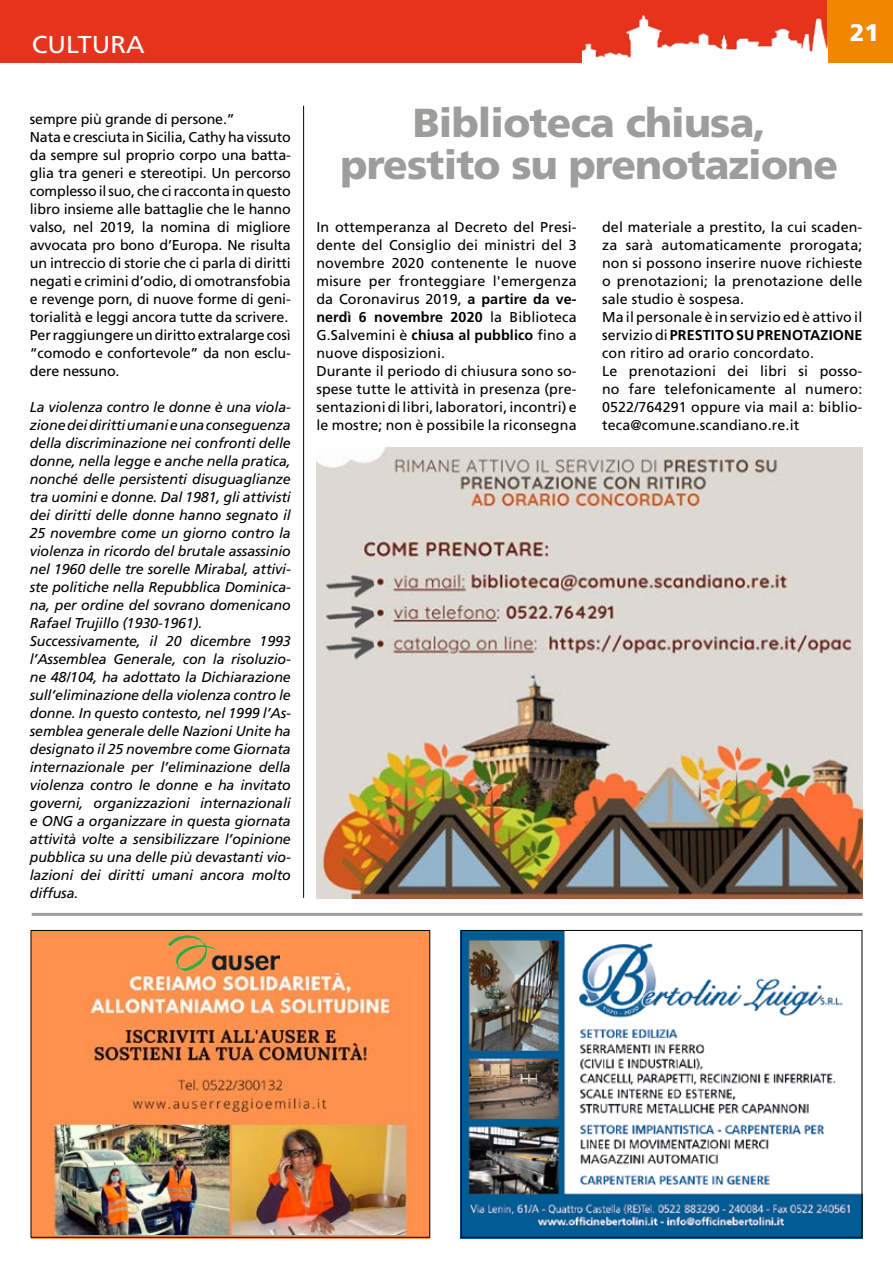
<style>
.page{position:relative;width:893px;height:1263px;background:#fff}
.page>*{position:absolute;margin:0;border:0;box-sizing:border-box;transform-origin:0 0}
.t1{font:900 40.5px/42px "Frutiger";letter-spacing:-.02em;color:#9d9d9c;text-align:center}
.t2{font:24.45px "Frutiger";color:#fff;scale:1.06 1}
.t3{font:900 24px "Frutiger";color:#fff}
.t4{font:italic 14.25px/18px "Frutiger";letter-spacing:-.01em;color:#000}
.t5{font:14.25px/18px "Frutiger";letter-spacing:.01em;color:#000}
.t6{font:14.25px/18px "Frutiger";letter-spacing:-.01em;color:#000}
.s1{font-weight:700}
</style>
<div class="page">
<div style="left:32px;top:930px;width:398px;height:309px;background:#ff914d"></div>
<img style="left:51px;top:974px;width:359px;height:261px">
<img style="left:167px;top:934px;width:113px;height:36px">
<img style="left:461px;top:932px;width:401px;height:306px">
<div style="left:461px;top:930px;width:401px;height:307px;border:1px solid #000"></div>
<div style="left:0;top:0;width:893px;height:63px;background:#e6331c"></div>
<div style="left:827px;top:0;width:66px;height:63px;background:#f18700"></div>
<img style="left:583px;top:16px;width:244px;height:47px">
<hr style="left:32px;top:913px;width:830px;height:3px;background:#9d9d9c">
<img style="left:316px;top:448px;width:546px;height:451px">
<hr style="left:303px;top:106px;width:1px;height:792px;background:#000">
<h2 class="t2" style="left:32px;top:30px;width:108px">CULTURA</h2>
<p class="t6" style="left:30px;top:110px;width:263px">sempre più grande di persone.”<br>Nata e cresciuta in Sicilia, Cathy ha vissuto da sempre sul proprio corpo una batta&shy;glia tra generi e stereotipi. Un percorso complesso il suo, che ci racconta in questo libro insieme alle battaglie che le hanno valso, nel 2019, la nomina di migliore avvocata pro bono d’Europa. Ne risulta un intreccio di storie che ci parla di diritti negati e crimini d’odio, di omotransfobia e revenge porn, di nuove forme di geni&shy;torialità e leggi ancora tutte da scrivere.<br>Per raggiungere un diritto extralarge così “comodo e confortevole” da non esclu&shy;dere nessuno.</p>
<p class="t4" style="left:30px;top:398px;width:263px">La violenza contro le donne è una viola&shy;zione dei diritti umani e una conseguenza della discriminazione nei confronti delle donne, nella legge e anche nella pratica, nonché delle persistenti disuguaglianze tra uomini e donne. Dal 1981, gli attivisti dei diritti delle donne hanno segnato il 25 novembre come un giorno contro la violenza in ricordo del brutale assassinio nel 1960 delle tre sorelle Mirabal, attivi&shy;ste politiche nella Repubblica Dominica&shy;na, per ordine del sovrano domenicano Rafael Trujillo (1930-1961).<br>Successivamente, il 20 dicembre 1993 l’Assemblea Generale, con la risoluzio&shy;ne 48/104, ha adottato la Dichiarazione sull’eliminazione della violenza contro le donne. In questo contesto, nel 1999 l’As&shy;semblea generale delle Nazioni Unite ha designato il 25 novembre come Giornata internazionale per l’eliminazione della violenza contro le donne e ha invitato governi, organizzazioni internazionali e ONG a organizzare in questa giornata attività volte a sensibilizzare l’opinione pubblica su una delle più devastanti vio&shy;lazioni dei diritti umani ancora molto diffusa.</p>
<h3 class="t3" style="left:850px;top:19px;width:31px">21</h3>
<h1 class="t1" style="left:340px;top:101px;width:499px">Biblioteca chiusa, prestito su prenotazione</h1>
<p class="t5" style="left:316px;top:218px;width:262px">In ottemperanza al Decreto del Presi&shy;dente del Consiglio dei ministri del 3 novembre 2020 contenente le nuove misure per fronteggiare l'emergenza da Coronavirus 2019, <span class="s1">a partire da ve&shy;nerdì 6 novembre 2020</span> la Biblioteca G.Salvemini è <span class="s1">chiusa al pubblico</span> fino a nuove disposizioni.<br>Durante il periodo di chiusura sono so&shy;spese tutte le attività in presenza (pre&shy;sentazioni di libri, laboratori, incontri) e le mostre; non è possibile la riconsegna</p>
<p class="t5" style="left:602px;top:218px;width:262px">del materiale a prestito, la cui scaden&shy;za sarà automaticamente prorogata; non si possono inserire nuove richieste o prenotazioni; la prenotazione delle sale studio è sospesa.<br>Ma il personale è in servizio ed è attivo il servizio di <span class="s1">PRESTITO SU PRENOTAZIONE </span>con ritiro ad orario concordato.<br>Le prenotazioni dei libri si posso&shy;no fare telefonicamente al numero:<br>0522/764291 oppure via mail a: biblio&shy;teca@comune.scandiano.re.it</p>
</div>
